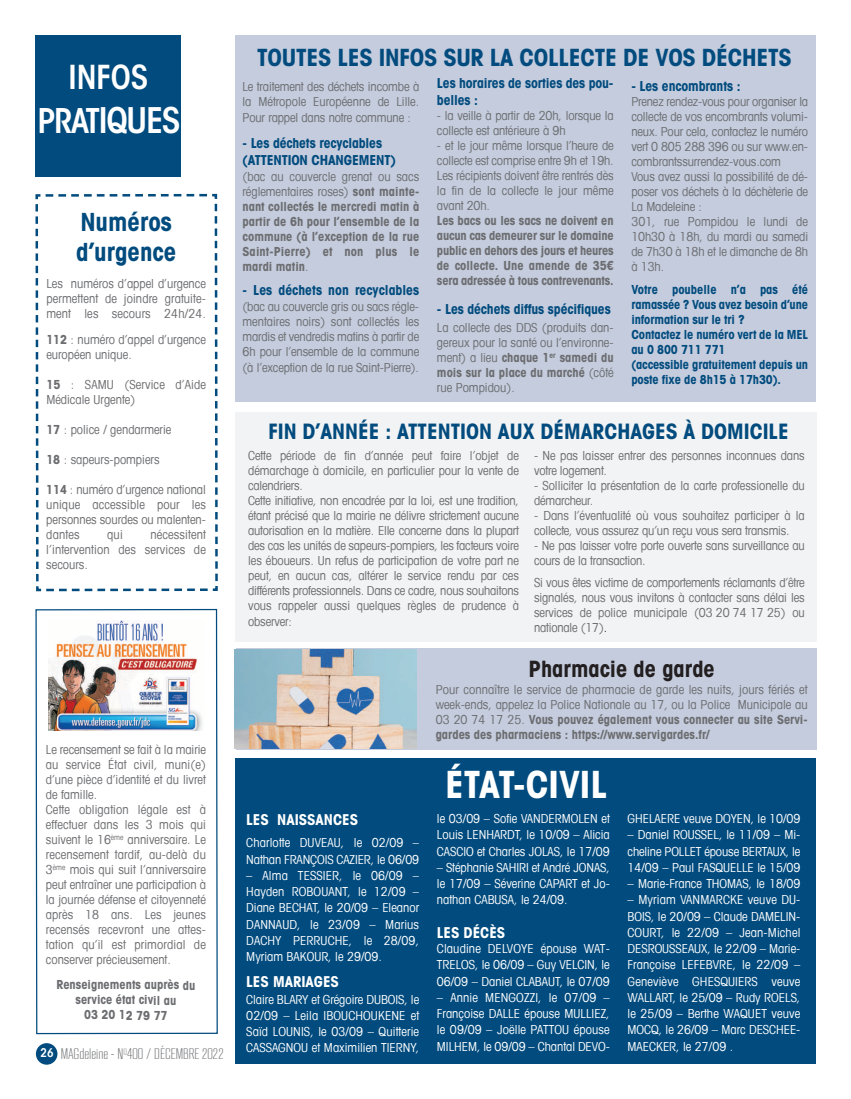
<style>
.page{position:relative;width:851px;height:1099px;background:#fff}
.page>*{position:absolute;margin:0;border:0;box-sizing:border-box;transform-origin:0 0}
.t1{font:700 condensed 37.5px "Avant Garde LT";color:#fff}
.t2{font:600 condensed 35px "ITC Avant Garde Std";letter-spacing:-.035em;color:#fff}
.t3{font:600 condensed 32.75px "ITC Avant Garde Std";color:#fff}
.t4{font:700 condensed 25px/30px "Avant Garde LT";color:#014b7e}
.t5{font:700 condensed 23.75px "Avant Garde LT";letter-spacing:-.01em;color:#014b7e}
.t6{font:700 condensed 22.5px "Avant Garde LT";color:#231f20}
.t7{font:700 condensed 21.25px "Avant Garde LT";color:#014b7e}
.t8{font:300 15.12px "RB No 2";color:#6c6d70}
.t9{font:700 condensed 15px "Avant Garde LT";color:#fff}
.t10{font:700 condensed 13.75px/16.5px "Avant Garde LT";letter-spacing:-.01em;color:#014b7e}
.t11{font:condensed 12.5px/15px "Avant Garde LT";letter-spacing:-.005em;color:#6c6d70}
.t12{font:condensed 12.5px/16.2px "Avant Garde LT";color:#fff;text-align:justify}
.t13{font:700 condensed 12.5px/15px "Avant Garde LT";color:#6c6d70;text-align:justify}
.t14{font:700 condensed 12.5px/15px "Avant Garde LT";letter-spacing:-.01em;color:#014b7e}
.t15{font:600 condensed 12px "ITC Avant Garde Std";color:#fff}
.s1{font-size:33.75px}
.s2{font-weight:700}
.s3{font-weight:400}
.s4{color:#231f20}
</style>
<div class="page">
<svg style="left:35px;top:608px;width:183px;height:426px"></svg>
<div style="left:36px;top:1043px;width:21px;height:21px;background:#014b7e;border-radius:50%"></div>
<div style="left:235px;top:758px;width:580px;height:305px;background:#014b7e"></div>
<div style="left:235px;top:35px;width:580px;height:367px;background:#c4ccdd"></div>
<svg style="left:35px;top:193px;width:183px;height:399px"></svg>
<div style="left:36px;top:36px;width:145px;height:141px;background:#014b7e"></div>
<div style="left:38px;top:620px;width:174px;height:110px;background:#fff"></div>
<img style="left:48px;top:620px;width:154px;height:110px">
<div style="left:236px;top:648px;width:580px;height:101px;background:#c4ccdd"></div>
<div style="left:235px;top:412px;width:581px;height:229px;background:#f2f3f4"></div>
<img style="left:235px;top:649px;width:182px;height:99px">
<h3 class="t3" style="left:68px;top:65px;width:81px">INFOS</h3>
<h2 class="t2" style="left:37px;top:107px;width:145px"><span class="s1">PRAT</span>IQUES</h2>
<h3 class="t4" style="left:76px;top:210px;width:101px">Numéros d’urgence</h3>
<p class="t11" style="left:46px;top:275px;width:161px;text-align:justify">Les numéros d’appel d’urgence permettent de joindre gratuite&shy;ment les secours 24h/24.</p>
<p class="t11" style="left:46px;top:332px;width:161px"><span class="s2">112</span> : numéro d’appel d’urgence européen unique.</p>
<p class="t11" style="left:46px;top:377px;width:161px"><span class="s2">15</span> : SAMU (Service d’Aide<br>Médicale Urgente)</p>
<p class="t11" style="left:46px;top:422px;width:127px"><span class="s2">17</span> : police / gendarmerie</p>
<p class="t11" style="left:46px;top:452px;width:115px"><span class="s2">18</span> : sapeurs-pompiers</p>
<p class="t11" style="left:46px;top:482px;width:161px;text-align:justify"><span class="s2">114</span> : numéro d’urgence national unique accessible pour les personnes sourdes ou malenten&shy;dantes</p>
<p class="t11" style="left:46px;top:527px;width:161px;text-align:justify;text-indent:104px">nécessitent l’intervention des services de secours.</p>
<p class="t11" style="left:107px;top:527px;width:17px">qui</p>
<p class="t11" style="left:46px;top:742px;width:162px">Le recensement se fait à la mairie au service État civil, muni(e) d’une pièce d’identité et du livret de famille.<br>Cette obligation légale est à effectuer dans les 3 mois qui suivent le 16<sup>ème</sup> anniversaire. Le recensement tardif, au-delà du<br>3<sup>ème</sup> mois qui suit l’anniversaire peut entraîner une participation à la journée défense et citoyenneté après 18 ans. Les jeunes recensés recevront une attes&shy;tation qu’il est primordial de conserver précieusement.</p>
<p class="t13" style="left:56px;top:978px;width:140px;text-align:center">Renseignements auprès du service état civil au<br>03 20 12 79 77</p>
<p class="t15" style="left:41px;top:1048px;width:14px">26</p>
<p class="t8" style="left:61px;top:1048px;width:164px">MAGdeleine - N<sup>O</sup>400 / DÉCEMBRE 2022</p>
<h3 class="t5" style="left:257px;top:49px;width:536px">TOUTES LES INFOS SUR LA COLLECTE DE VOS DÉCHETS</h3>
<p class="t11" style="left:242px;top:78px;width:178px;line-height:15.5px;text-align:justify">Le traitement des déchets incombe à la Métropole Européenne de Lille.<br>Pour rappel dans notre commune :</p>
<p class="t10" style="left:242px;top:136px;width:155px">- Les déchets recyclables (ATTENTION CHANGEMENT)</p>
<p class="t13" style="left:242px;top:170px;width:178px"><span class="s3">(bac au couvercle grenat ou sacs réglementaires roses)</span> sont mainte&shy;nant collectés le mercredi matin à partir de 6h pour l’ensemble de la commune (à l’exception de la rue Saint-Pierre) et non plus le mardi matin<span class="s3">.</span></p>
<p class="t10" style="left:242px;top:283px;width:178px">- Les déchets non recyclables</p>
<p class="t11" style="left:242px;top:298px;width:178px;text-align:justify">(bac au couvercle gris ou sacs régle&shy;mentaires noirs) sont collectés les mardis et vendredis matins à partir de 6h pour l’ensemble de la commune (à l’exception de la rue Saint-Pierre).</p>
<p class="t10" style="left:437px;top:76px;width:178px">Les horaires de sorties des pou&shy;belles :</p>
<p class="t11" style="left:437px;top:108px;width:178px">- la veille à partir de 20h, lorsque la collecte est antérieure à 9h</p>
<p class="t11" style="left:437px;top:138px;width:178px;text-align:justify">- et le jour même lorsque l’heure de collecte est comprise entre 9h et 19h.<br>Les récipients doivent être rentrés dès la fin de la collecte le jour même avant 20h.</p>
<p class="t13" style="left:437px;top:214px;width:178px">Les bacs ou les sacs ne doivent en aucun cas demeurer sur le domaine public en dehors des jours et heures de collecte. Une amende de 35€ sera adressée à tous contrevenants.</p>
<p class="t10" style="left:437px;top:302px;width:175px">- Les déchets diffus spécifiques</p>
<p class="t11" style="left:437px;top:319px;width:178px;text-align:justify">La collecte des DDS (produits dan&shy;gereux pour la santé ou l’environne&shy;ment) a lieu <span class="s2">chaque 1</span><sup>er</sup> <span class="s2">samedi du mois sur la place du marché</span> (côté rue Pompidou).</p>
<p class="t10" style="left:631px;top:79px;width:111px">- Les encombrants :</p>
<p class="t11" style="left:631px;top:94px;width:178px">Prenez rendez-vous pour organiser la collecte de vos encombrants volumi&shy;neux. Pour cela, contactez le numéro vert 0 805 288 396 ou sur www.en&shy;combrantssurrendez-vous.com<br>Vous avez aussi la possibilité de dé&shy;poser vos déchets à la déchèterie de<br>La Madeleine :<br>301, rue Pompidou le lundi de<br>10h30 à 18h, du mardi au samedi de 7h30 à 18h et le dimanche de 8h à 13h.</p>
<p class="t14" style="left:631px;top:283px;width:178px">Votre poubelle n’a pas été ramassée ? Vous avez besoin d’une information sur le tri ?<br>Contactez le numéro vert de la MEL au 0 800 711 771<br>(accessible gratuitement depuis un poste fixe de 8h15 à 17h30).</p>
<h3 class="t7" style="left:268px;top:423px;width:521px">FIN D’ANNÉE : ATTENTION AUX DÉMARCHAGES À DOMICILE</h3>
<p class="t11" style="left:248px;top:448px;width:272px">Cette période de fin d’année peut faire l’objet de démarchage à domicile, en particulier pour la vente de calendriers.<br>Cette initiative, non encadrée par la loi, est une tradition, étant précisé que la mairie ne délivre strictement aucune autorisation en la matière. Elle concerne dans la plupart des cas les unités de sapeurs-pompiers, les facteurs voire les éboueurs. Un refus de participation de votre part ne peut, en aucun cas, altérer le service rendu par ces différents professionnels. Dans ce cadre, nous souhaitons vous rappeler aussi quelques règles de prudence à observer:</p>
<p class="t11" style="left:534px;top:448px;width:272px">- Ne pas laisser entrer des personnes inconnues dans votre logement.</p>
<p class="t11" style="left:534px;top:478px;width:272px">- Solliciter la présentation de la carte professionelle du démarcheur.</p>
<p class="t11" style="left:534px;top:508px;width:272px">- Dans l’éventualité où vous souhaitez participer à la collecte, vous assurez qu’un reçu vous sera transmis.</p>
<p class="t11" style="left:534px;top:538px;width:272px">- Ne pas laisser votre porte ouverte sans surveillance au cours de la transaction.</p>
<p class="t11" style="left:534px;top:574px;width:272px;text-align:justify">Si vous êtes victime de comportements réclamants d’être signalés, nous vous invitons à contacter sans délai les services de police municipale (03 20 74 17 25) ou nationale (17)<span class="s4">.</span></p>
<h3 class="t6" style="left:528px;top:660px;width:188px">Pharmacie de garde</h3>
<p class="t11" style="left:435px;top:682px;width:373px;text-align:justify">Pour connaître le service de pharmacie de garde les nuits, jours fériés et week-ends, appelez la Police Nationale au 17, ou la Police Municipale au 03 20 74 17 25. <span class="s2">Vous pouvez également vous connecter au site Servi&shy;gardes des pharmaciens : https://www.servigardes.fr/</span></p>
<p class="t9" style="left:246px;top:814px;width:113px">LES NAISSANCES</p>
<p class="t12" style="left:246px;top:834px;width:174px">Charlotte DUVEAU, le 02/09 –<br>Nathan FRANÇOIS CAZIER, le 06/09</p>
<p class="t12" style="left:246px;top:867px;width:174px">– Alma TESSIER, le 06/09 – Hayden ROBOUANT, le 12/09 – Diane BECHAT, le 20/09 – Eleanor DANNAUD, le 23/09 – Marius DACHY PERRUCHE, le 28/09, Myriam BAKOUR, le 29/09.</p>
<p class="t9" style="left:246px;top:976px;width:94px">LES MARIAGES</p>
<p class="t12" style="left:246px;top:990px;width:174px">Claire BLARY et Grégoire DUBOIS, le 02/09 – Leila IBOUCHOUKENE et Saïd LOUNIS, le 03/09 – Quitterie CASSAGNOU et Maximilien TIERNY,</p>
<h1 class="t1" style="left:445px;top:770px;width:163px">ÉTAT-CIVIL</h1>
<p class="t12" style="left:437px;top:810px;width:174px">le 03/09 – Sofie VANDERMOLEN et Louis LENHARDT, le 10/09 – Alicia CASCIO et Charles JOLAS, le 17/09</p>
<p class="t12" style="left:437px;top:858px;width:174px">– Stéphanie SAHIRI et André JONAS, le 17/09 – Séverine CAPART et Jo&shy;nathan CABUSA, le 24/09.</p>
<p class="t9" style="left:437px;top:927px;width:70px">LES DÉCÈS</p>
<p class="t12" style="left:437px;top:940px;width:174px">Claudine DELVOYE épouse WAT-TRELOS, le 06/09 – Guy VELCIN, le 06/09 – Daniel CLABAUT, le 07/09</p>
<p class="t12" style="left:437px;top:988px;width:174px">– Annie MENGOZZI, le 07/09 – Françoise DALLE épouse MULLIEZ, le 09/09 – Joëlle PATTOU épouse MILHEM, le 09/09 – Chantal DEVO-</p>
<p class="t12" style="left:627px;top:810px;width:174px">GHELAERE veuve DOYEN, le 10/09</p>
<p class="t12" style="left:627px;top:826px;width:174px">– Daniel ROUSSEL, le 11/09 – Mi&shy;cheline POLLET épouse BERTAUX, le 14/09 – Paul FASQUELLE le 15/09</p>
<p class="t12" style="left:627px;top:875px;width:174px">– Marie-France THOMAS, le 18/09</p>
<p class="t12" style="left:627px;top:891px;width:174px">– Myriam VANMARCKE veuve DU-BOIS, le 20/09 – Claude DAMELIN-COURT, le 22/09 – Jean-Michel DESROUSSEAUX, le 22/09 – Marie-Françoise LEFEBVRE, le 22/09 – Geneviève GHESQUIERS veuve WALLART, le 25/09 – Rudy ROELS, le 25/09 – Berthe WAQUET veuve MOCQ, le 26/09 – Marc DESCHEE-MAECKER, le 27/09 .</p>
</div>
